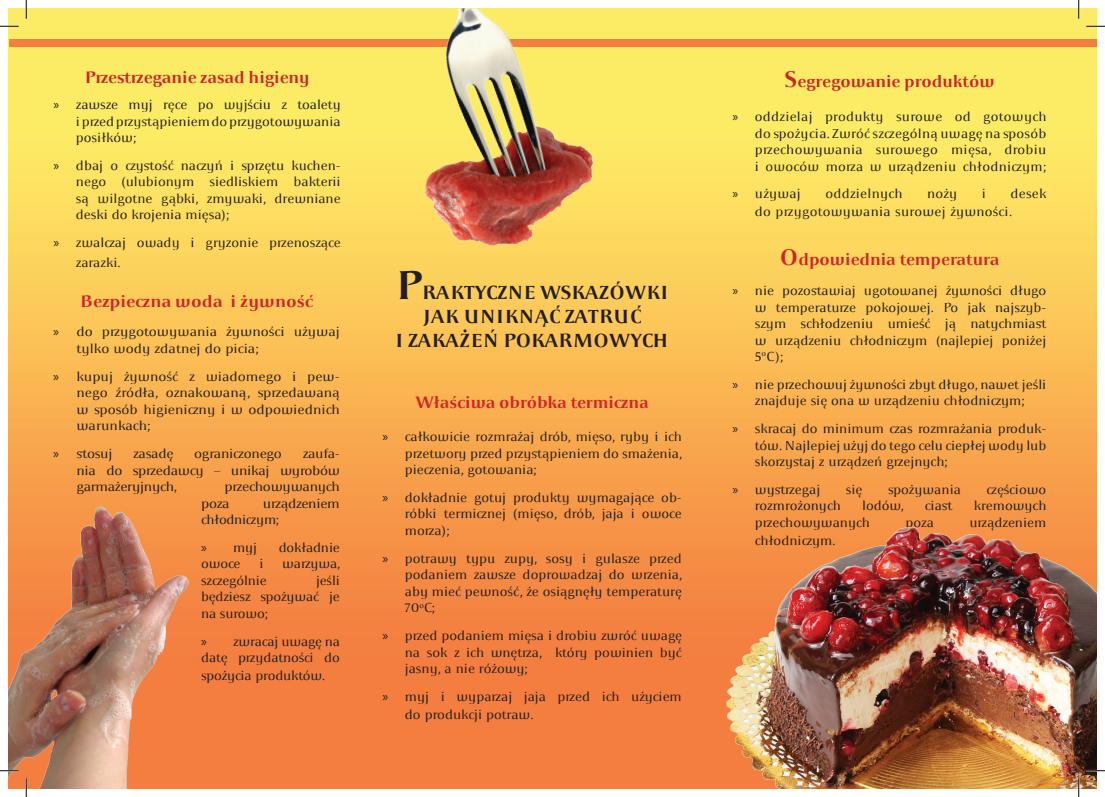
<style>
.page{position:relative;width:1105px;height:797px;background:#fff}
.page>*{position:absolute;margin:0;border:0;box-sizing:border-box;transform-origin:0 0}
.t1{font:700 20px/24px "Apolonia TT";color:#231f20;text-align:center}
.t2{font:700 17.5px "Apolonia TT";color:#d1232a}
.t3{font:13.75px/16.5px "Apolonia TT";color:#231f20;text-align:justify}
.t4{font:13.75px/16.5px "Apolonia TT";letter-spacing:-.02em;color:#231f20}
.t5{font:13.75px/18px "Apolonia TT";letter-spacing:.02em;color:#231f20}
.s1{font-family:"Myriad Pro"}
.s2{font-size:42.5px}
.s3{font-size:23.75px}
</style>
<div class="page">
<img style="left:9px;top:9px;width:1087px;height:779px">
<div style="left:9px;top:40px;width:1087px;height:7px;background:#f47e40"></div>
<img style="left:352px;top:9px;width:290px;height:297px">
<img style="left:9px;top:507px;width:180px;height:281px">
<img style="left:712px;top:523px;width:384px;height:265px">
<svg style="left:0;top:25px;width:19px;height:2px"></svg>
<svg style="left:1086px;top:25px;width:19px;height:2px"></svg>
<svg style="left:0;top:770px;width:19px;height:1px"></svg>
<svg style="left:1086px;top:770px;width:19px;height:1px"></svg>
<svg style="left:25px;top:0;width:2px;height:19px"></svg>
<svg style="left:25px;top:778px;width:2px;height:19px"></svg>
<svg style="left:1078px;top:0;width:1px;height:19px"></svg>
<svg style="left:1078px;top:778px;width:1px;height:19px"></svg>
<p class="t2" style="left:84px;top:67px;width:227px">Przestrzeganie zasad higieny</p>
<p class="t3" style="left:76px;top:96px;width:266px;text-indent:-22px"><span class="s1">»</span> zawsze myj ręce po wyjściu z toalety i przed przystąpieniem do przygotowywania posiłków;</p>
<p class="t3" style="left:76px;top:157px;width:266px;text-indent:-22px"><span class="s1">»</span> dbaj o czystość naczyń i sprzętu kuchen&shy;nego (ulubionym siedliskiem bakterii są wilgotne gąbki, zmywaki, drewniane deski do krojenia mięsa);</p>
<p class="t3" style="left:76px;top:233px;width:266px;line-height:19.5px;text-indent:-22px"><span class="s1">»</span> zwalczaj owady i gryzonie przenoszące zarazki.</p>
<p class="t2" style="left:80px;top:291px;width:235px">Bezpieczna woda i żywność</p>
<p class="t3" style="left:76px;top:324px;width:265px;text-indent:-23px"><span class="s1">»</span> do przygotowywania żywności używaj tylko wody zdatnej do picia;</p>
<p class="t3" style="left:76px;top:368px;width:265px;text-indent:-23px"><span class="s1">»</span> kupuj żywność z wiadomego i pew&shy;nego źródła, oznakowaną, sprzedawaną w sposób higieniczny i w odpowiednich warunkach;</p>
<p class="t3" style="left:53px;top:445px;width:61px"><span class="s1">»</span> stosuj</p>
<p class="t3" style="left:133px;top:445px;width:42px">zasadę</p>
<p class="t4" style="left:194px;top:445px;width:89px">ograniczonego</p>
<p class="t3" style="left:76px;top:445px;width:265px;text-indent:226px">zaufa&shy;nia do sprzedawcy – unikaj wyrobów garmażeryjnych,</p>
<p class="t4" style="left:201px;top:478px;width:140px;text-indent:24px">przechowywanych poza</p>
<p class="t4" style="left:201px;top:495px;width:140px;text-indent:62px">urządzeniem chłodniczym;</p>
<p class="t3" style="left:201px;top:539px;width:58px"><span class="s1">»</span> myj</p>
<p class="t3" style="left:279px;top:539px;width:63px">dokładnie</p>
<p class="t3" style="left:201px;top:555px;width:41px">owoce</p>
<p class="t3" style="left:259px;top:555px;width:6px">i</p>
<p class="t3" style="left:282px;top:555px;width:59px">warzywa,</p>
<p class="t3" style="left:201px;top:572px;width:67px">szczególnie</p>
<p class="t3" style="left:201px;top:572px;width:140px;text-indent:115px">jeśli będziesz spożywać je na surowo;</p>
<p class="t3" style="left:201px;top:633px;width:140px"><span class="s1">»</span> zwracaj uwagę na datę przydatności do</p>
<p class="t3" style="left:201px;top:667px;width:126px">spożycia produktów.</p>
<h1 class="t1" style="left:395px;top:280px;width:275px"><span class="s2">P</span>raktyczne wskazówki jak uniknąć zatruć<br>i zakażeń pokarmowych</h1>
<p class="t2" style="left:415px;top:392px;width:235px">Właściwa obróbka termiczna</p>
<p class="t3" style="left:405px;top:428px;width:279px;text-indent:-22px"><span class="s1">»</span> całkowicie rozmrażaj drób, mięso, ryby i ich przetwory przed przystąpieniem do smażenia, pieczenia, gotowania;</p>
<p class="t3" style="left:405px;top:489px;width:278px;text-indent:-22px"><span class="s1">»</span> dokładnie gotuj produkty wymagające ob&shy;róbki termicznej (mięso, drób, jaja i owoce morza);</p>
<p class="t3" style="left:405px;top:550px;width:279px;text-indent:-22px"><span class="s1">»</span> potrawy typu zupy, sosy i gulasze przed podaniem zawsze doprowadzaj do wrzenia, aby mieć pewność, że osiągnęły temperaturę 70<sup>o</sup>C;</p>
<p class="t3" style="left:405px;top:627px;width:278px;text-indent:-22px"><span class="s1">»</span> przed podaniem mięsa i drobiu zwróć uwagę na sok z ich wnętrza, który powinien być jasny, a nie różowy;</p>
<p class="t3" style="left:405px;top:687px;width:278px;line-height:18px;text-indent:-22px"><span class="s1">»</span> myj i wyparzaj jaja przed ich użyciem do produkcji potraw.</p>
<p class="t2" style="left:784px;top:71px;width:212px"><span class="s3">S</span>egregowanie produktów</p>
<p class="t3" style="left:755px;top:109px;width:293px;text-indent:-22px"><span class="s1">»</span> oddzielaj produkty surowe od gotowych do spożycia. Zwróć szczególną uwagę na sposób przechowywania surowego mięsa, drobiu i owoców morza w urządzeniu chłodniczym;</p>
<p class="t3" style="left:732px;top:186px;width:70px"><span class="s1">»</span> używaj</p>
<p class="t5" style="left:825px;top:185px;width:79px">oddzielnych</p>
<p class="t3" style="left:927px;top:186px;width:32px">noży</p>
<p class="t3" style="left:982px;top:186px;width:6px">i</p>
<p class="t5" style="left:755px;top:185px;width:293px;text-indent:256px">desek do przygotowywania surowej żywności.</p>
<p class="t2" style="left:779px;top:249px;width:221px"><span class="s3">O</span> dpowiednia temperatura</p>
<p class="t3" style="left:755px;top:282px;width:293px;text-indent:-22px"><span class="s1">»</span> nie pozostawiaj ugotowanej żywności długo w temperaturze pokojowej. Po jak najszyb&shy;szym schłodzeniu umieść ją natychmiast w urządzeniu chłodniczym (najlepiej poniżej 5<sup>o</sup>C);</p>
<p class="t3" style="left:732px;top:376px;width:315px;text-align:center"><span class="s1">»</span> nie przechowuj żywności zbyt długo, nawet jeśli znajduje się ona w urządzeniu chłodniczym;</p>
<p class="t3" style="left:755px;top:420px;width:293px;text-indent:-22px"><span class="s1">»</span> skracaj do minimum czas rozmrażania produk&shy;tów. Najlepiej użyj do tego celu ciepłej wody lub skorzystaj z urządzeń grzejnych;</p>
<p class="t3" style="left:732px;top:481px;width:89px"><span class="s1">»</span> wystrzegaj</p>
<p class="t3" style="left:846px;top:481px;width:18px">się</p>
<p class="t3" style="left:888px;top:481px;width:74px">spożywania</p>
<p class="t3" style="left:986px;top:481px;width:61px">częściowo</p>
<p class="t3" style="left:755px;top:498px;width:87px">rozmrożonych</p>
<p class="t3" style="left:862px;top:498px;width:43px">lodów,</p>
<p class="t3" style="left:925px;top:498px;width:29px">ciast</p>
<p class="t3" style="left:974px;top:498px;width:74px">kremowych</p>
<p class="t3" style="left:755px;top:514px;width:117px">przechowywanych</p>
<p class="t3" style="left:905px;top:514px;width:30px">poza</p>
<p class="t3" style="left:969px;top:514px;width:78px">urządzeniem</p>
<p class="t3" style="left:755px;top:532px;width:82px">chłodniczym.</p>
</div>
